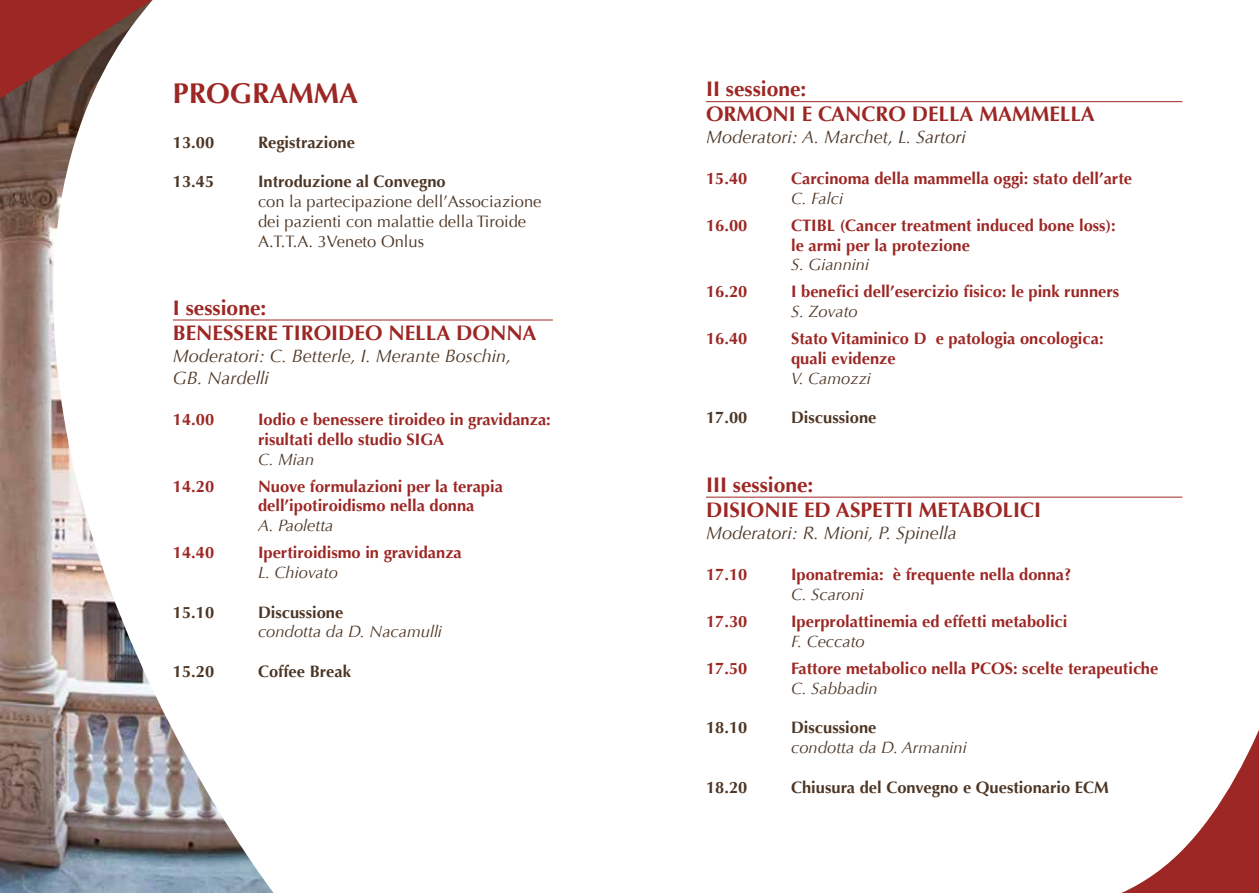
<style>
.page{position:relative;width:1259px;height:893px;background:#fff}
.page>*{position:absolute;margin:0;border:0;box-sizing:border-box;transform-origin:0 0}
.t1{font:700 28.5px "Optima";color:#9c2724}
.t2{font:700 21px/25.2px "Optima";color:#9c2724}
.t3{font:italic 18px/21.6px "Optima";color:#4d3625}
.t4{font:700 16.5px/19.8px "Optima";color:#9c2724}
.t5{font:700 16.5px "Optima";color:#4d3625}
.t6{font:italic 16.5px "Optima";color:#4d3625}
.t7{font:16.5px/19.8px "Optima";color:#4d3625}
</style>
<div class="page">
<img style="left:0;top:0;width:273px;height:893px">
<svg style="left:1121px;top:730px;width:138px;height:163px"></svg>
<hr style="left:173px;top:320px;width:380px;height:1px;background:#9c2724">
<hr style="left:706px;top:101px;width:476px;height:1px;background:#9c2724">
<hr style="left:706px;top:497px;width:476px;height:1px;background:#9c2724">
<h1 class="t1" style="left:173px;top:77px;width:186px">PROGRAMMA</h1>
<p class="t5" style="left:173px;top:133px;width:43px">13.00</p>
<p class="t5" style="left:258px;top:133px;width:98px">Registrazione</p>
<p class="t5" style="left:173px;top:172px;width:43px">13.45</p>
<p class="t5" style="left:258px;top:172px;width:189px">Introduzione al Convegno</p>
<p class="t7" style="left:258px;top:192px;width:285px">con la partecipazione dell’Associazione dei pazienti con malattie della Tiroide<br>A.T.T.A. 3Veneto Onlus</p>
<p class="t2" style="left:173px;top:296px;width:133px">I sessione: benessere tiroi</p>
<p class="t2" style="left:338px;top:321px;width:199px">deo nella donna</p>
<p class="t3" style="left:173px;top:345px;width:339px">Moderatori: C. Betterle, I. Merante Boschin,<br>GB. Nardelli</p>
<p class="t4" style="left:173px;top:410px;width:43px">14.00</p>
<p class="t4" style="left:258px;top:410px;width:294px">Iodio e benessere tiroideo in gravidanza: risultati dello studio SIGA</p>
<p class="t6" style="left:258px;top:449px;width:58px">C. Mian</p>
<p class="t4" style="left:173px;top:476px;width:70px">14.20 N</p>
<p class="t4" style="left:258px;top:476px;width:246px;text-indent:13px">uove formulazioni per la terapia dell’ipotiroidismo nella donna</p>
<p class="t6" style="left:258px;top:516px;width:77px">A. Paoletta</p>
<p class="t4" style="left:173px;top:543px;width:43px">14.40</p>
<p class="t4" style="left:258px;top:543px;width:205px">Ipertiroidismo in gravidanza</p>
<p class="t6" style="left:258px;top:563px;width:81px">L. Chiovato</p>
<p class="t5" style="left:173px;top:602px;width:73px">15.10 D</p>
<p class="t5" style="left:271px;top:602px;width:74px">iscussione</p>
<p class="t6" style="left:258px;top:622px;width:185px">condotta da D. Nacamulli</p>
<p class="t5" style="left:173px;top:662px;width:43px">15.20</p>
<p class="t5" style="left:258px;top:662px;width:94px">Coffee Break</p>
<p class="t2" style="left:706px;top:76px;width:102px">II sessione: ormo</p>
<p class="t2" style="left:772px;top:102px;width:105px">ni e cancro</p>
<p class="t2" style="left:911px;top:102px;width:185px">della mammella</p>
<p class="t3" style="left:706px;top:126px;width:261px">Moderatori: A. Marchet, L. Sartori</p>
<p class="t4" style="left:706px;top:169px;width:43px">15.40</p>
<p class="t4" style="left:791px;top:169px;width:342px">Carcinoma della mammella oggi: stato dell’arte</p>
<p class="t6" style="left:791px;top:189px;width:53px">C. Falci</p>
<p class="t4" style="left:706px;top:216px;width:43px">16.00</p>
<p class="t4" style="left:791px;top:216px;width:326px">CTIBL (Cancer treatment induced bone loss): le armi per la protezione</p>
<p class="t6" style="left:791px;top:255px;width:79px">S. Giannini</p>
<p class="t4" style="left:706px;top:282px;width:43px">16.20</p>
<p class="t4" style="left:791px;top:282px;width:330px">I benefici dell’esercizio fisico: le pink runners</p>
<p class="t6" style="left:791px;top:302px;width:68px">S. Zovato</p>
<p class="t4" style="left:706px;top:329px;width:71px">16.40 S</p>
<p class="t4" style="left:791px;top:329px;width:314px;text-indent:8px">tato Vitaminico D e patologia oncologica: quali evidenze</p>
<p class="t6" style="left:791px;top:369px;width:81px">V. Camozzi</p>
<p class="t5" style="left:706px;top:408px;width:71px">17.00 D</p>
<p class="t5" style="left:804px;top:408px;width:74px">iscussione</p>
<p class="t2" style="left:706px;top:472px;width:317px">III sessione:<br>disioni e ed aspetti metabolici</p>
<p class="t3" style="left:706px;top:522px;width:252px">Moderatori: R. Mioni, P. Spinella</p>
<p class="t4" style="left:706px;top:565px;width:43px">17.10</p>
<p class="t4" style="left:791px;top:565px;width:282px">Iponatremia: è frequente nella donna?</p>
<p class="t6" style="left:791px;top:585px;width:74px">C. Scaroni</p>
<p class="t4" style="left:706px;top:612px;width:43px">17.30</p>
<p class="t4" style="left:791px;top:612px;width:278px">Iperprolattinemia ed effetti metabolici</p>
<p class="t6" style="left:791px;top:631px;width:75px">F. Ceccato</p>
<p class="t4" style="left:706px;top:658px;width:43px">17.50</p>
<p class="t4" style="left:791px;top:658px;width:369px">Fattore metabolico nella PCOS: scelte terapeutiche</p>
<p class="t6" style="left:791px;top:678px;width:88px">C. Sabbadin</p>
<p class="t5" style="left:706px;top:718px;width:73px">18.10 D</p>
<p class="t5" style="left:804px;top:718px;width:74px">iscussione</p>
<p class="t6" style="left:791px;top:738px;width:177px">condotta da D. Armanini</p>
<p class="t5" style="left:706px;top:777px;width:43px">18.20</p>
<p class="t5" style="left:791px;top:777px;width:319px">Chiusura del Convegno e Questionario ECM</p>
</div>
